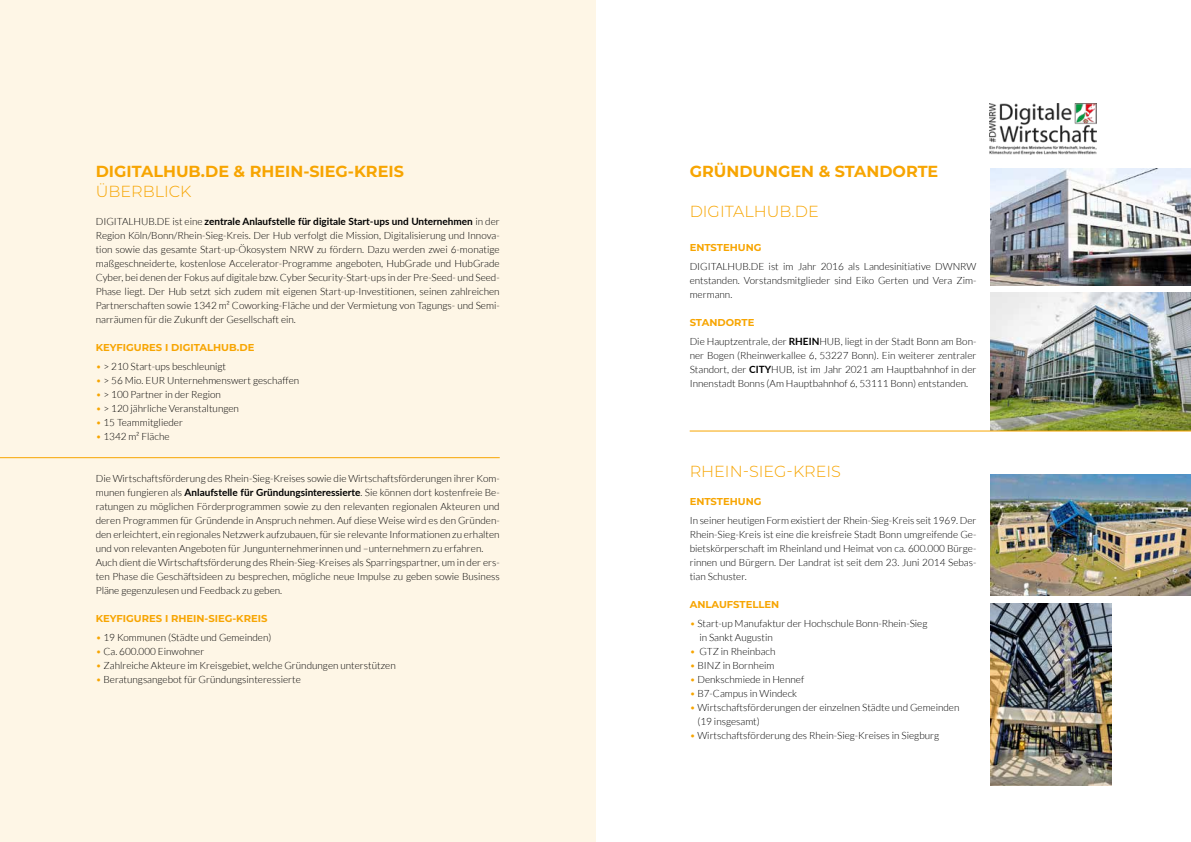
<style>
.page{position:relative;width:1191px;height:842px;background:#fff}
.page>*{position:absolute;margin:0;border:0;box-sizing:border-box;transform-origin:0 0}
.t1{font:700 16px "Montserrat";color:#f7a502}
.t2{font:300 16px "Montserrat";color:#f7a502}
.t3{font:300 10px/14px "Lato";color:#000;text-align:justify}
.t4{font:700 10px "Montserrat";color:#f7a502}
.s1{font-weight:700}
.s2{color:#f7a502}
</style>
<div class="page">
<div style="left:0;top:0;width:595px;height:842px;background:#fef6e6"></div>
<hr style="left:0;top:457px;width:500px;height:1px;background:#f7a502">
<img style="left:990px;top:169px;width:201px;height:117px">
<img style="left:990px;top:292px;width:201px;height:138px">
<img style="left:989px;top:103px;width:107px;height:51px">
<hr style="left:689px;top:430px;width:502px;height:1px;background:#f7a502">
<img style="left:990px;top:474px;width:201px;height:121px">
<img style="left:990px;top:603px;width:121px;height:182px">
<h1 class="t1" style="left:96px;top:160px;width:310px">DIGITALHUB.DE &amp; RHEIN-SIEG-KREIS</h1>
<h1 class="t2" style="left:96px;top:180px;width:97px">ÜBERBLICK</h1>
<p class="t3" style="left:96px;top:214px;width:405px">DIGITALHUB.DE ist eine <span class="s1">zentrale Anlaufstelle für digitale Start-ups und Unternehmen</span> in der Region Köln/Bonn/Rhein-Sieg-Kreis. Der Hub verfolgt die Mission, Digitalisierung und Innova&shy;tion sowie das gesamte Start-up-Ökosystem NRW zu fördern. Dazu werden zwei 6-monatige maßgeschneiderte, kostenlose Accelerator-Programme angeboten, HubGrade und HubGrade Cyber, bei denen der Fokus auf digitale bzw. Cyber Security-Start-ups in der Pre-Seed- und Seed-Phase liegt. Der Hub setzt sich zudem mit eigenen Start-up-Investitionen, seinen zahlreichen Partnerschaften sowie 1342 m² Coworking-Fläche und der Vermietung von Tagungs- und Semi&shy;narräumen für die Zukunft der Gesellschaft ein.</p>
<p class="t4" style="left:96px;top:340px;width:160px">KEYFIGURES I DIGITALHUB.DE</p>
<p class="t3" style="left:96px;top:359px;width:132px"><span class="s2">•</span> &gt; 210 Start-ups beschleunigt</p>
<p class="t3" style="left:96px;top:373px;width:205px"><span class="s2">•</span> &gt; 56 Mio. EUR Unternehmenswert geschaffen</p>
<p class="t3" style="left:96px;top:387px;width:127px"><span class="s2">•</span> &gt; 100 Partner in der Region</p>
<p class="t3" style="left:96px;top:401px;width:145px"><span class="s2">•</span> &gt; 120 jährliche Veranstaltungen</p>
<p class="t3" style="left:96px;top:415px;width:89px"><span class="s2">•</span> 15 Teammitglieder</p>
<p class="t3" style="left:96px;top:429px;width:75px"><span class="s2">•</span> 1342 m² Fläche</p>
<p class="t3" style="left:96px;top:471px;width:405px;text-align:left">Die Wirtschaftsförderung des Rhein-Sieg-Kreises sowie die Wirtschaftsförderungen ihrer Kom&shy;munen fungieren als <span class="s1">Anlaufstelle für Gründungsinteressierte</span>. Sie können dort kostenfreie Be&shy;ratungen zu möglichen Förderprogrammen sowie zu den relevanten regionalen Akteuren und deren Programmen für Gründende in Anspruch nehmen. Auf diese Weise wird es den Gründen&shy;den erleichtert, ein regionales Netzwerk aufzubauen, für sie relevante Informationen zu erhalten und von relevanten Angeboten für Jungunternehmerinnen und –unternehmern zu erfahren.<br>Auch dient die Wirtschaftsförderung des Rhein-Sieg-Kreises als Sparringspartner, um in der ers&shy;ten Phase die Geschäftsideen zu besprechen, mögliche neue Impulse zu geben sowie Business Pläne gegenzulesen und Feedback zu geben.</p>
<p class="t4" style="left:96px;top:611px;width:173px">KEYFIGURES I RHEIN-SIEG-KREIS</p>
<p class="t3" style="left:96px;top:630px;width:177px"><span class="s2">•</span> 19 Kommunen (Städte und Gemeinden)</p>
<p class="t3" style="left:96px;top:644px;width:110px"><span class="s2">•</span> Ca. 600.000 Einwohner</p>
<p class="t3" style="left:96px;top:658px;width:301px"><span class="s2">•</span> Zahlreiche Akteure im Kreisgebiet, welche Gründungen unterstützen</p>
<p class="t3" style="left:96px;top:672px;width:206px"><span class="s2">•</span> Beratungsangebot für Gründungsinteressierte</p>
<h1 class="t1" style="left:689px;top:160px;width:250px">GRÜNDUNGEN &amp; STANDORTE</h1>
<h1 class="t2" style="left:689px;top:200px;width:130px">DIGITALHUB.DE</h1>
<p class="t4" style="left:689px;top:240px;width:73px">ENTSTEHUNG</p>
<p class="t3" style="left:689px;top:259px;width:288px">DIGITALHUB.DE ist im Jahr 2016 als Landesinitiative DWNRW entstanden. Vorstandsmitglieder sind Eiko Gerten und Vera Zim&shy;mermann.</p>
<p class="t4" style="left:689px;top:315px;width:66px">STANDORTE</p>
<p class="t3" style="left:689px;top:334px;width:288px">Die Hauptzentrale, der <span class="s1">RHEIN</span>HUB, liegt in der Stadt Bonn am Bon&shy;ner Bogen (Rheinwerkallee 6, 53227 Bonn). Ein weiterer zentraler Standort, der <span class="s1">CITY</span>HUB, ist im Jahr 2021 am Hauptbahnhof in der Innenstadt Bonns (Am Hauptbahnhof 6, 53111 Bonn) entstanden.</p>
<h1 class="t2" style="left:689px;top:460px;width:153px">RHEIN-SIEG-KREIS</h1>
<p class="t4" style="left:689px;top:494px;width:73px">ENTSTEHUNG</p>
<p class="t3" style="left:689px;top:513px;width:288px">In seiner heutigen Form existiert der Rhein-Sieg-Kreis seit 1969. Der Rhein-Sieg-Kreis ist eine die kreisfreie Stadt Bonn umgreifende Ge&shy;bietskörperschaft im Rheinland und Heimat von ca. 600.000 Bürge&shy;rinnen und Bürgern. Der Landrat ist seit dem 23. Juni 2014 Sebas&shy;tian Schuster.</p>
<p class="t4" style="left:689px;top:597px;width:91px">ANLAUFSTELLEN</p>
<p class="t3" style="left:699px;top:616px;width:230px;text-indent:-10px"><span class="s2">•</span> Start-up Manufaktur der Hochschule Bonn-Rhein-Sieg in Sankt Augustin</p>
<p class="t3" style="left:689px;top:644px;width:87px"><span class="s2">•</span> GTZ in Rheinbach</p>
<p class="t3" style="left:689px;top:658px;width:86px"><span class="s2">•</span> BINZ in Bornheim</p>
<p class="t3" style="left:689px;top:672px;width:116px"><span class="s2">•</span> Denkschmiede in Hennef</p>
<p class="t3" style="left:689px;top:686px;width:109px"><span class="s2">•</span> B7-Campus in Windeck</p>
<p class="t3" style="left:697px;top:700px;width:263px;text-indent:-8px"><span class="s2">•</span> Wirtschaftsförderungen der einzelnen Städte und Gemeinden (19 insgesamt)</p>
<p class="t3" style="left:689px;top:728px;width:251px"><span class="s2">•</span> Wirtschaftsförderung des Rhein-Sieg-Kreises in Siegburg</p>
</div>
